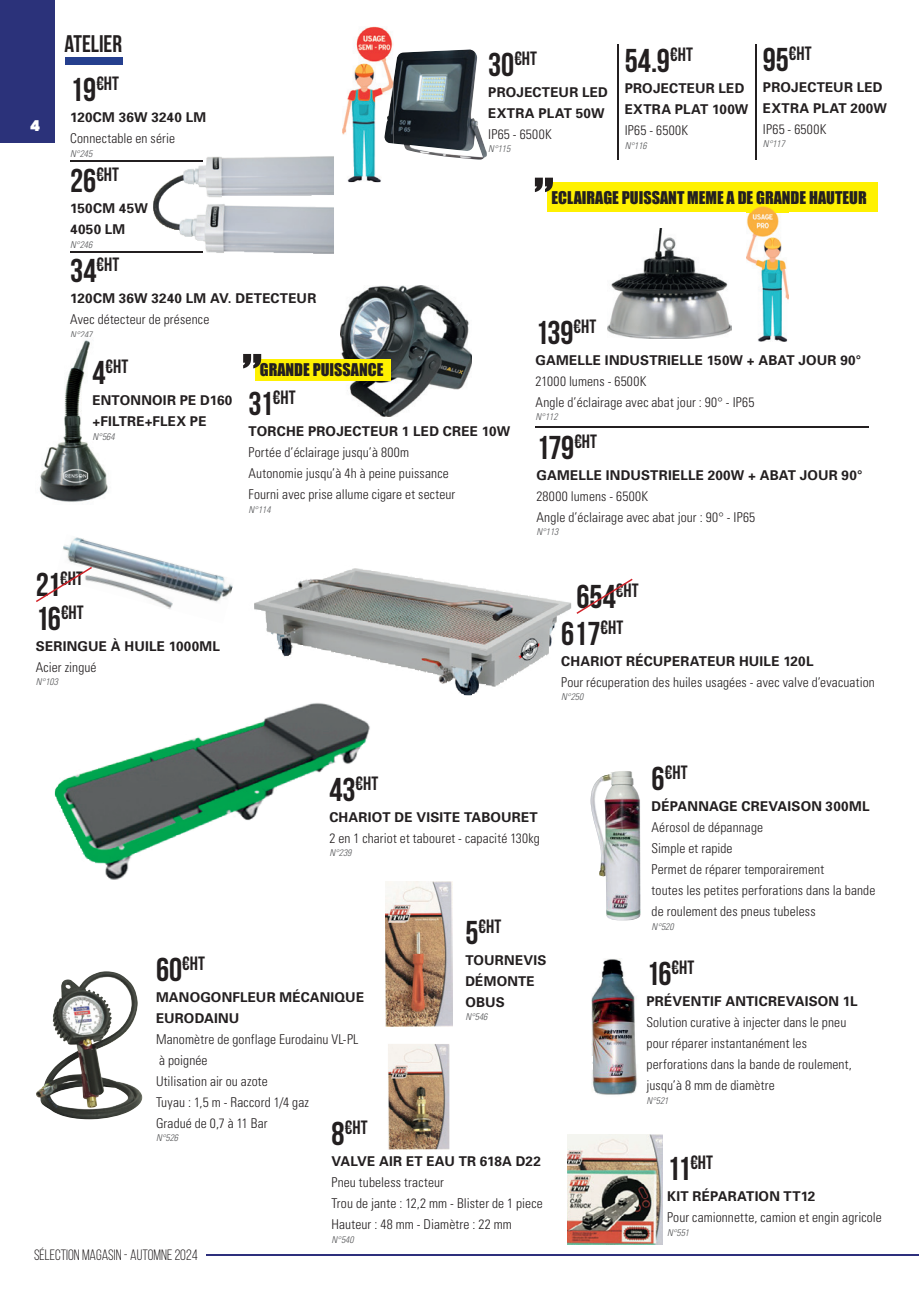
<style>
.page{position:relative;width:919px;height:1289px;background:#fff}
.page>*{position:absolute;margin:0;border:0;box-sizing:border-box;transform-origin:0 0}
.t1{font:33px "Bebas Neue";letter-spacing:-.005em;color:#231f20}
.t2{font:700 33px "Bebas Neue";color:#231f20}
.t3{font:700 24px "Bebas Neue";color:#231f20}
.t4{font:19.2px "Bebas Neue";letter-spacing:.005em;color:#231f20}
.t5{font:16.05px "Impact";color:#231f20}
.t6{font:15px "Bebas Neue";color:#231f20}
.t7{font:900 15px "Poppins";color:#fff}
.t8{font:300 condensed 13.5px/21px "Univers";letter-spacing:.01em;color:#231f20}
.t9{font:700 13.5px/21px "Univers";letter-spacing:.015em;color:#231f20}
.t10{font:italic 300 condensed 9.45px "Univers";color:#57585a}
.s1{font-weight:700;font-size:33px}
.s2{font-size:33px}
</style>
<div class="page">
<div style="left:0;top:0;width:54px;height:142px;background:#2b327a"></div>
<hr style="left:206px;top:1254px;width:700px;height:1px;background:#2d2f7c">
<svg style="left:906px;top:1254px;width:12px;height:1px"></svg>
<div style="left:65px;top:57px;width:57px;height:7px;background:#253f8e"></div>
<img style="left:55px;top:703px;width:311px;height:177px">
<img style="left:63px;top:537px;width:170px;height:72px">
<img style="left:340px;top:285px;width:132px;height:131px">
<div style="left:255px;top:359px;width:135px;height:21px;background:#fff101"></div>
<svg style="left:243px;top:354px;width:18px;height:14px"></svg>
<img style="left:36px;top:971px;width:106px;height:148px">
<img style="left:153px;top:156px;width:181px;height:98px">
<img style="left:254px;top:568px;width:303px;height:127px">
<img style="left:39px;top:340px;width:69px;height:162px">
<hr style="left:535px;top:426px;width:333px;height:2px;background:#231f20">
<img style="left:607px;top:228px;width:124px;height:111px">
<div style="left:547px;top:183px;width:330px;height:29px;background:#fff101"></div>
<svg style="left:535px;top:178px;width:18px;height:14px"></svg>
<img style="left:746px;top:206px;width:42px;height:135px">
<img style="left:393px;top:50px;width:94px;height:110px">
<img style="left:342px;top:26px;width:51px;height:156px">
<img style="left:384px;top:82px;width:9px;height:61px">
<hr style="left:617px;top:44px;width:1px;height:115px;background:#231f20">
<hr style="left:755px;top:44px;width:1px;height:115px;background:#231f20">
<img style="left:590px;top:771px;width:51px;height:149px">
<img style="left:591px;top:958px;width:46px;height:137px">
<img style="left:388px;top:1044px;width:61px;height:105px">
<img style="left:386px;top:881px;width:66px;height:145px">
<img style="left:567px;top:1134px;width:95px;height:110px">
<svg style="left:36px;top:567px;width:56px;height:35px"></svg>
<svg style="left:576px;top:578px;width:56px;height:36px"></svg>
<hr style="left:70px;top:160px;width:133px;height:2px;background:#231f20">
<hr style="left:70px;top:251px;width:133px;height:1px;background:#231f20">
<p class="t7" style="left:30px;top:117px;width:12px">4</p>
<h2 class="t3" style="left:65px;top:31px;width:59px">ATELIER</h2>
<h3 class="t4" style="left:70px;top:73px;width:50px"><span class="s1">19</span>€HT</h3>
<p class="t9" style="left:70px;top:107px;width:137px">120CM 36W 3240 LM</p>
<p class="t8" style="left:70px;top:128px;width:106px">Connectable en série</p>
<p class="t10" style="left:70px;top:148px;width:24px">N° 245</p>
<h3 class="t4" style="left:70px;top:164px;width:50px"><span class="s1">26</span>€HT</h3>
<p class="t9" style="left:70px;top:197px;width:79px">150CM 45W<br>4050 LM</p>
<p class="t10" style="left:70px;top:239px;width:24px">N° 246</p>
<h3 class="t4" style="left:488px;top:47px;width:50px"><span class="s2">30</span>€HT</h3>
<p class="t9" style="left:488px;top:81px;width:121px">PROJECTEUR LED<br>EXTRA PLAT 50W</p>
<p class="t8" style="left:488px;top:123px;width:65px">IP65 - 6500K</p>
<p class="t10" style="left:488px;top:143px;width:24px">N° 115</p>
<h1 class="t1" style="left:624px;top:42px;width:70px">54.9<sup>€HT</sup></h1>
<p class="t9" style="left:624px;top:77px;width:125px">PROJECTEUR LED<br>EXTRA PLAT 100W</p>
<p class="t8" style="left:624px;top:120px;width:65px">IP65 - 6500K</p>
<p class="t10" style="left:624px;top:139px;width:24px">N° 116</p>
<h3 class="t4" style="left:762px;top:43px;width:50px"><span class="s2">95</span>€HT</h3>
<p class="t9" style="left:762px;top:76px;width:125px">PROJECTEUR LED<br>EXTRA PLAT 200W</p>
<p class="t8" style="left:762px;top:118px;width:65px">IP65 - 6500K</p>
<p class="t10" style="left:762px;top:138px;width:24px">N° 117</p>
<p class="t5" style="left:551px;top:185px;width:316px">ECLAIRAGE PUISSANT MEME A DE GRANDE HAUTEUR</p>
<h3 class="t4" style="left:70px;top:254px;width:50px"><span class="s1">34</span>€HT</h3>
<p class="t9" style="left:70px;top:287px;width:247px">120CM 36W 3240 LM AV. DETECTEUR</p>
<p class="t8" style="left:70px;top:308px;width:140px">Avec détecteur de présence</p>
<p class="t10" style="left:70px;top:328px;width:24px">N° 247</p>
<h1 class="t1" style="left:535px;top:314px;width:62px">139<sup>€HT</sup></h1>
<p class="t9" style="left:535px;top:349px;width:327px">GAMELLE INDUSTRIELLE 150W + ABAT JOUR 90°</p>
<p class="t8" style="left:535px;top:370px;width:220px">21000 lumens - 6500K<br>Angle d’éclairage avec abat jour : 90° - IP65</p>
<p class="t10" style="left:535px;top:411px;width:24px">N° 112</p>
<h3 class="t4" style="left:92px;top:356px;width:37px"><span class="s2">4</span>€HT</h3>
<p class="t9" style="left:92px;top:389px;width:141px">ENTONNOIR PE D160 +FILTRE+FLEX PE</p>
<p class="t10" style="left:92px;top:431px;width:24px">N° 564</p>
<h1 class="t1" style="left:536px;top:429px;width:62px">179<sup>€HT</sup></h1>
<p class="t9" style="left:536px;top:464px;width:327px">GAMELLE INDUSTRIELLE 200W + ABAT JOUR 90°</p>
<p class="t8" style="left:536px;top:485px;width:220px">28000 lumens - 6500K<br>Angle d’éclairage avec abat jour : 90° - IP65</p>
<p class="t10" style="left:536px;top:526px;width:24px">N° 113</p>
<p class="t5" style="left:260px;top:357px;width:125px">GRANDE PUISSANCE</p>
<h3 class="t4" style="left:248px;top:387px;width:48px"><span class="s2">31</span>€HT</h3>
<p class="t9" style="left:248px;top:420px;width:263px">TORCHE PROJECTEUR 1 LED CREE 10W</p>
<p class="t8" style="left:248px;top:441px;width:208px">Portée d’éclairage jusqu’à 800m<br>Autonomie jusqu’à 4h à peine puissance<br>Fourni avec prise allume cigare et secteur</p>
<p class="t10" style="left:248px;top:503px;width:24px">N° 114</p>
<h3 class="t4" style="left:36px;top:568px;width:49px"><span class="s2">21</span>€HT</h3>
<h1 class="t1" style="left:576px;top:578px;width:64px">654<sup>€HT</sup></h1>
<h3 class="t4" style="left:36px;top:601px;width:49px"><span class="s2">16</span>€HT</h3>
<p class="t9" style="left:36px;top:635px;width:186px">SERINGUE À HUILE 1000ML</p>
<p class="t8" style="left:36px;top:656px;width:62px">Acier zingué</p>
<p class="t10" style="left:36px;top:676px;width:24px">N° 103</p>
<h1 class="t2" style="left:561px;top:615px;width:63px">617<sup>€HT</sup></h1>
<p class="t9" style="left:561px;top:650px;width:254px">CHARIOT RÉCUPERATEUR HUILE 120L</p>
<p class="t8" style="left:561px;top:671px;width:315px">Pour récuperation des huiles usagées - avec valve d’evacuation</p>
<p class="t10" style="left:561px;top:691px;width:24px">N° 250</p>
<h3 class="t4" style="left:329px;top:772px;width:50px"><span class="s1">43</span>€HT</h3>
<p class="t9" style="left:329px;top:805px;width:210px">CHARIOT DE VISITE TABOURET</p>
<p class="t8" style="left:329px;top:827px;width:212px">2 en 1 chariot et tabouret - capacité 130kg</p>
<p class="t10" style="left:329px;top:847px;width:24px">N° 239</p>
<h3 class="t4" style="left:465px;top:915px;width:37px"><span class="s2">5</span>€HT</h3>
<p class="t9" style="left:465px;top:948px;width:83px">TOURNEVIS<br>DÉMONTE<br>OBUS</p>
<p class="t10" style="left:465px;top:1011px;width:24px">N° 546</p>
<h3 class="t4" style="left:156px;top:952px;width:50px"><span class="s2">60</span>€HT</h3>
<p class="t9" style="left:156px;top:985px;width:210px">MANOGONFLEUR MÉCANIQUE<br>EURODAINU</p>
<p class="t8" style="left:156px;top:1028px;width:204px">Manomètre de gonflage Eurodainu VL-PL à poignée<br>Utilisation air ou azote<br>Tuyau : 1,5 m - Raccord 1/4 gaz<br>Gradué de 0,7 à 11 Bar</p>
<p class="t10" style="left:156px;top:1132px;width:24px">N° 526</p>
<h3 class="t4" style="left:331px;top:1116px;width:37px"><span class="s2">8</span>€HT</h3>
<p class="t9" style="left:331px;top:1150px;width:211px">VALVE AIR ET EAU TR 618A D22</p>
<p class="t8" style="left:331px;top:1171px;width:213px">Pneu tubeless tracteur<br>Trou de jante : 12,2 mm - Blister de 1 piece<br>Hauteur : 48 mm - Diamètre : 22 mm</p>
<p class="t10" style="left:331px;top:1233px;width:24px">N° 540</p>
<p class="t6" style="left:34px;top:1246px;width:165px">SÉLECTION MAGASIN - AUTOMNE 2024</p>
<h3 class="t4" style="left:651px;top:761px;width:37px"><span class="s2">6</span>€HT</h3>
<p class="t9" style="left:651px;top:795px;width:219px">DÉPANNAGE CREVAISON 300ML</p>
<p class="t8" style="left:651px;top:816px;width:225px">Aérosol de dépannage<br>Simple et rapide<br>Permet de réparer temporairement<br>toutes les petites perforations dans la bande de roulement des pneus tubeless</p>
<p class="t10" style="left:651px;top:920px;width:24px">N° 520</p>
<h3 class="t4" style="left:646px;top:957px;width:49px"><span class="s2">16</span>€HT</h3>
<p class="t9" style="left:646px;top:990px;width:213px">PRÉVENTIF ANTICREVAISON 1L</p>
<p class="t8" style="left:646px;top:1011px;width:207px">Solution curative à injecter dans le pneu pour réparer instantanément les perforations dans la bande de roulement, jusqu’à 8 mm de diamètre</p>
<p class="t10" style="left:646px;top:1094px;width:24px">N° 521</p>
<h3 class="t4" style="left:667px;top:1151px;width:47px"><span class="s2">11</span>€HT</h3>
<p class="t9" style="left:667px;top:1185px;width:150px">KIT RÉPARATION TT12</p>
<p class="t8" style="left:667px;top:1206px;width:216px">Pour camionnette, camion et engin agricole</p>
<p class="t10" style="left:667px;top:1226px;width:24px">N° 551</p>
</div>
